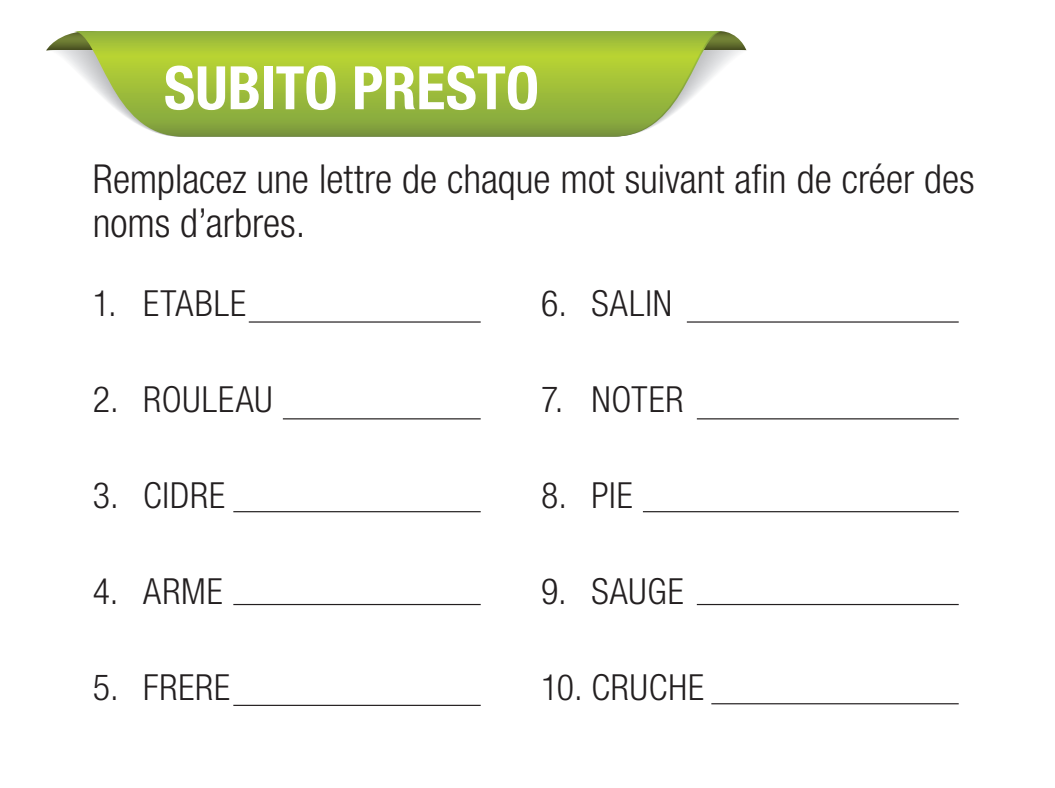
<style>
.page{position:relative;width:1055px;height:788px;background:#fff}
.page>*{position:absolute;margin:0;border:0;box-sizing:border-box;transform-origin:0 0}
.t1{font:700 condensed 60px "Helvetica Neue LT Std";color:#fff}
.t2{font:300 condensed 40px/44px "Helvetica Neue LT Std";color:#231f20}
.t3{font:300 condensed 36px "Helvetica Neue LT Std";letter-spacing:.025em;color:#231f20}
</style>
<div class="page">
<svg style="left:723px;top:31px;width:23px;height:19px"></svg>
<svg style="left:46px;top:33px;width:27px;height:17px"></svg>
<svg style="left:73px;top:31px;width:648px;height:106px;background:#a6c14f"></svg>
<hr style="left:249px;top:321px;width:232px;height:2px;background:#231f20">
<hr style="left:283px;top:418px;width:198px;height:2px;background:#231f20">
<hr style="left:233px;top:511px;width:248px;height:1px;background:#231f20">
<hr style="left:233px;top:604px;width:248px;height:1px;background:#231f20">
<hr style="left:687px;top:321px;width:272px;height:2px;background:#231f20">
<hr style="left:697px;top:418px;width:262px;height:2px;background:#231f20">
<hr style="left:643px;top:511px;width:316px;height:1px;background:#231f20">
<hr style="left:697px;top:604px;width:262px;height:1px;background:#231f20">
<hr style="left:711px;top:703px;width:248px;height:1px;background:#231f20">
<hr style="left:233px;top:705px;width:248px;height:1px;background:#231f20">
<p class="t1" style="left:164px;top:52px;width:377px">SUBITO PRESTO</p>
<p class="t2" style="left:93px;top:157px;width:883px">Remplacez une lettre de chaque mot suivant afin de créer des noms d’arbres.</p>
<p class="t3" style="left:93px;top:283px;width:155px">1. ETABLE</p>
<p class="t3" style="left:541px;top:283px;width:133px">6. SALIN</p>
<p class="t3" style="left:93px;top:379px;width:181px">2. ROULEAU</p>
<p class="t3" style="left:541px;top:379px;width:144px">7. NOTER</p>
<p class="t3" style="left:93px;top:475px;width:134px">3. CIDRE</p>
<p class="t3" style="left:541px;top:475px;width:93px">8. PIE</p>
<p class="t3" style="left:93px;top:571px;width:132px">4. ARME</p>
<p class="t3" style="left:541px;top:571px;width:144px">9. SAUGE</p>
<p class="t3" style="left:93px;top:667px;width:139px">5. FRERE</p>
<p class="t3" style="left:541px;top:667px;width:164px">10. CRUCHE</p>
</div>
